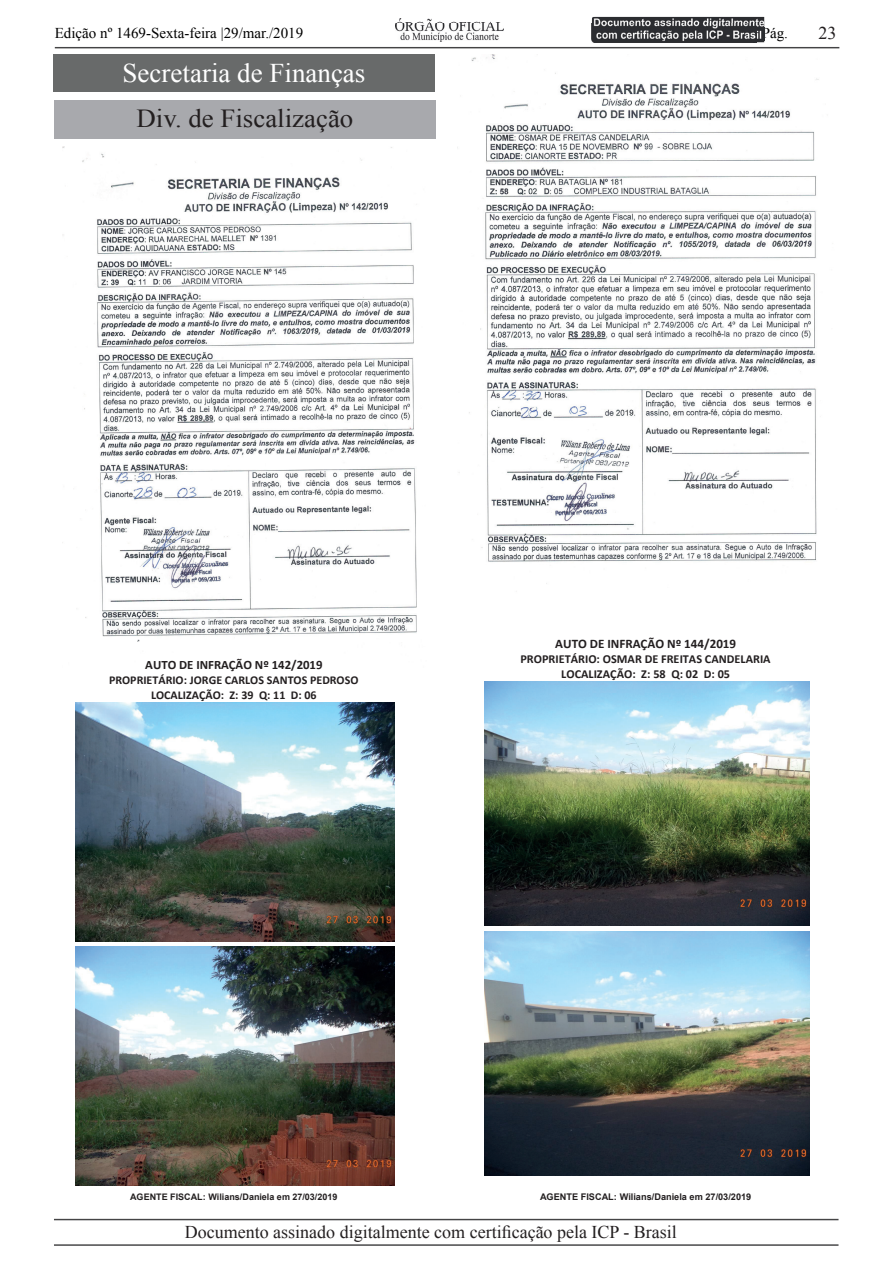
<style>
.page{position:relative;width:893px;height:1263px;background:#fff}
.page>*{position:absolute;margin:0;border:0;box-sizing:border-box;transform-origin:0 0}
.t1{font:27px "Times New Roman";color:#fff}
.t2{font:25.95px "Times New Roman";color:#231f20}
.t3{font:18px "Times New Roman";color:#231f20}
.t4{font:15px "Times New Roman";color:#000001}
.t5{font:700 13.05px "Calibri";color:#231f20}
.t6{font:700 12.75px "Calibri";color:#231f20}
.t7{font:700 12.15px/14.9px "Calibri";color:#231f20;text-align:center}
.t8{font:700 12px/14.5px "Calibri";color:#231f20;text-align:center}
.t9{font:700 9.15px "Arial";color:#231f20}
.t10{font:700 9px "Arial";color:#231f20}
.s1{font-size:21px}
</style>
<div class="page">
<hr style="left:54px;top:1219px;width:784px;height:1px;background:#444445">
<hr style="left:55px;top:47px;width:784px;height:1px;background:#444445">
<hr style="left:54px;top:1244px;width:784px;height:2px;background:#444445">
<img style="left:397px;top:18px;width:104px;height:5px">
<img style="left:396px;top:23px;width:107px;height:18px">
<img style="left:592px;top:17px;width:172px;height:25px">
<img style="left:592px;top:23px;width:164px;height:19px">
<svg style="left:762px;top:28px;width:2px;height:13px"></svg>
<div style="left:53px;top:54px;width:382px;height:38px;background:#686a6a"></div>
<div style="left:54px;top:100px;width:382px;height:39px;background:#a8a9ad"></div>
<img style="left:63px;top:147px;width:354px;height:495px">
<img style="left:76px;top:702px;width:318px;height:239px">
<img style="left:76px;top:947px;width:318px;height:239px">
<img style="left:457px;top:54px;width:362px;height:530px">
<img style="left:484px;top:681px;width:325px;height:244px">
<img style="left:484px;top:931px;width:325px;height:244px">
<p class="t4" style="left:55px;top:23px;width:250px">Edição nº 1469-Sexta-feira |29/mar./2019</p>
<p class="t4" style="left:752px;top:23px;width:37px"><span class="s1">|</span> Pág.</p>
<h3 class="t3" style="left:818px;top:21px;width:19px">23</h3>
<h1 class="t1" style="left:123px;top:54px;width:244px">Secretaria de Finanças</h1>
<h2 class="t2" style="left:136px;top:101px;width:218px">Div. de Fiscalização</h2>
<p class="t6" style="left:145px;top:657px;width:179px">AUTO DE INFRAÇÃO Nº 142/2019</p>
<p class="t8" style="left:109px;top:673px;width:251px">PROPRIETÁRIO: JORGE CARLOS SANTOS PEDROSO<br>LOCALIZAÇÃO: Z: 39 Q: 11 D: 06</p>
<p class="t5" style="left:555px;top:635px;width:182px">AUTO DE INFRAÇÃO Nº 144/2019</p>
<p class="t7" style="left:520px;top:652px;width:252px">PROPRIETÁRIO: OSMAR DE FREITAS CANDELARIA<br>LOCALIZAÇÃO: Z: 58 Q: 02 D: 05</p>
<p class="t10" style="left:130px;top:1190px;width:209px">AGENTE FISCAL: Wilians/Daniela em 27/03/2019</p>
<p class="t9" style="left:540px;top:1191px;width:213px">AGENTE FISCAL: Wilians/Daniela em 27/03/2019</p>
<h3 class="t3" style="left:185px;top:1220px;width:494px">Documento assinado digitalmente com certificação pela ICP - Brasil</h3>
</div>
